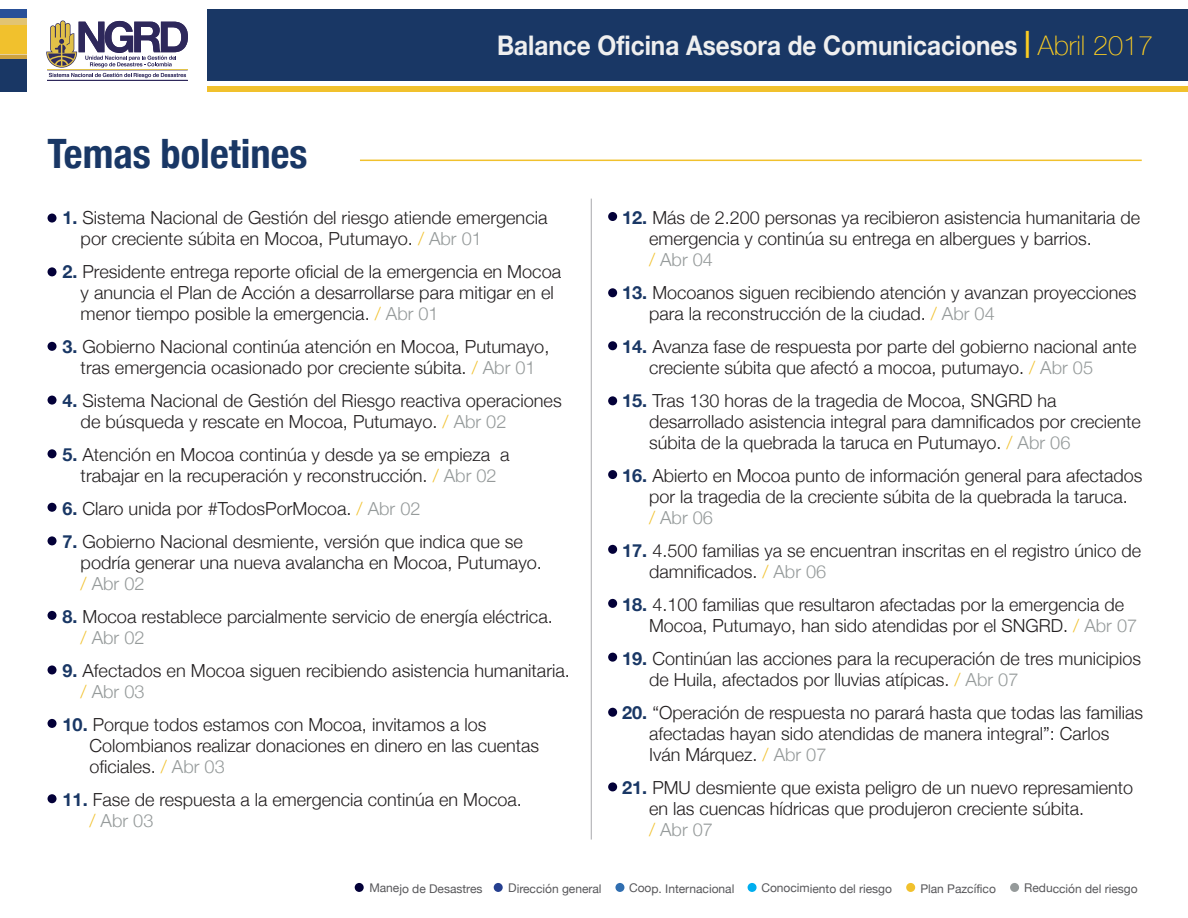
<style>
.page{position:relative;width:1188px;height:918px;background:#fff}
.page>*{position:absolute;margin:0;border:0;box-sizing:border-box;transform-origin:0 0}
.t1{font:700 condensed 40.5px "Helvetica Neue";color:#193765}
.t2{font:700 27px "Helvetica Neue";color:#efefef;scale:.9 1}
.t3{font:300 18px/21px "Helvetica Neue";color:#231f20}
.t4{font:12px "Helvetica Neue";letter-spacing:-.005em;color:#57575a}
.s1{color:#fdce22}
.s2{font-weight:100;color:#fdce22}
.s3{font-weight:700;color:#193765}
.s4{color:#f1c12d}
.s5{color:#959a9a}
</style>
<div class="page">
<hr style="left:360px;top:160px;width:782px;height:1px;background:#f1c12d">
<hr style="left:591px;top:199px;width:1px;height:641px;background:#a8a9ad">
<svg style="left:47px;top:213px;width:10px;height:10px"></svg>
<svg style="left:47px;top:267px;width:10px;height:10px"></svg>
<div style="left:47px;top:342px;width:10px;height:9px;background:#030038;border-radius:50%"></div>
<svg style="left:47px;top:665px;width:10px;height:10px"></svg>
<div style="left:47px;top:719px;width:10px;height:9px;background:#030038;border-radius:50%"></div>
<div style="left:47px;top:794px;width:10px;height:9px;background:#030038;border-radius:50%"></div>
<div style="left:48px;top:396px;width:9px;height:9px;background:#030038;border-radius:50%"></div>
<div style="left:48px;top:503px;width:9px;height:9px;background:#030038;border-radius:50%"></div>
<div style="left:48px;top:536px;width:9px;height:9px;background:#030038;border-radius:50%"></div>
<div style="left:48px;top:611px;width:9px;height:9px;background:#030038;border-radius:50%"></div>
<div style="left:48px;top:449px;width:9px;height:9px;background:#030038;border-radius:50%"></div>
<div style="left:608px;top:599px;width:9px;height:9px;background:#030038;border-radius:50%"></div>
<div style="left:608px;top:652px;width:9px;height:10px;background:#030038;border-radius:50%"></div>
<div style="left:608px;top:708px;width:9px;height:9px;background:#030038;border-radius:50%"></div>
<div style="left:608px;top:782px;width:9px;height:10px;background:#030038;border-radius:50%"></div>
<div style="left:608px;top:545px;width:9px;height:9px;background:#030038;border-radius:50%"></div>
<div style="left:608px;top:212px;width:9px;height:9px;background:#030038;border-radius:50%"></div>
<div style="left:608px;top:288px;width:9px;height:9px;background:#030038;border-radius:50%"></div>
<div style="left:608px;top:341px;width:9px;height:9px;background:#030038;border-radius:50%"></div>
<div style="left:608px;top:396px;width:9px;height:9px;background:#030038;border-radius:50%"></div>
<div style="left:608px;top:470px;width:9px;height:9px;background:#030038;border-radius:50%"></div>
<div style="left:0;top:18px;width:27px;height:9px;background:#e2c472"></div>
<svg style="left:0;top:54px;width:27px;height:6px"></svg>
<div style="left:0;top:9px;width:27px;height:9px;background:#295098"></div>
<div style="left:0;top:25px;width:27px;height:29px;background:#f1c12d"></div>
<div style="left:0;top:60px;width:27px;height:32px;background:#193765"></div>
<div style="left:207px;top:9px;width:981px;height:72px;background:#193765"></div>
<div style="left:208px;top:87px;width:980px;height:5px;background:#f1c12d"></div>
<hr style="left:47px;top:80px;width:141px;height:1px;background:#2e285b">
<svg style="left:46px;top:20px;width:142px;height:58px"></svg>
<div style="left:494px;top:883px;width:9px;height:9px;background:#253f8f;border-radius:50%"></div>
<div style="left:615px;top:883px;width:10px;height:9px;background:#306eb0;border-radius:50%"></div>
<div style="left:355px;top:883px;width:9px;height:9px;background:#030038;border-radius:50%"></div>
<div style="left:906px;top:883px;width:9px;height:9px;background:#f1c12d;border-radius:50%"></div>
<div style="left:747px;top:883px;width:10px;height:9px;background:#00aeef;border-radius:50%"></div>
<div style="left:1010px;top:883px;width:9px;height:9px;background:#959a9a;border-radius:50%"></div>
<h1 class="t1" style="left:48px;top:120px;width:261px">Temas boletines</h1>
<h2 class="t2" style="left:497px;top:25px;width:730px">Balance Oficina Asesora de Comunicaciones <span class="s1">|</span> <span class="s2">Abril 2017</span></h2>
<p class="t3" style="left:81px;top:205px;width:468px;text-indent:-18px"><span class="s3">1.</span> Sistema Nacional de Gestión del riesgo atiende emergencia por creciente súbita en Mocoa, Putumayo. <span class="s4">/</span> <span class="s5">Abr 01</span></p>
<p class="t3" style="left:81px;top:259px;width:482px;text-indent:-18px"><span class="s3">2.</span> Presidente entrega reporte oficial de la emergencia en Mocoa y anuncia el Plan de Acción a desarrollarse para mitigar en el menor tiempo posible la emergencia. <span class="s4">/</span> <span class="s5">Abr 01</span></p>
<p class="t3" style="left:62px;top:334px;width:488px;text-align:center"><span class="s3">3.</span> Gobierno Nacional continúa atención en Mocoa, Putumayo, tras emergencia ocasionado por creciente súbita. <span class="s4">/</span> <span class="s5">Abr 01</span></p>
<p class="t3" style="left:81px;top:388px;width:483px;text-indent:-18px"><span class="s3">4.</span> Sistema Nacional de Gestión del Riesgo reactiva operaciones de búsqueda y rescate en Mocoa, Putumayo. <span class="s4">/</span> <span class="s5">Abr 02</span></p>
<p class="t3" style="left:62px;top:442px;width:449px;text-align:center"><span class="s3">5.</span> Atención en Mocoa continúa y desde ya se empieza a trabajar en la recuperación y reconstrucción. <span class="s4">/</span> <span class="s5">Abr 02</span></p>
<p class="t3" style="left:62px;top:496px;width:360px"><span class="s3">6.</span> Claro unida por #TodosPorMocoa. <span class="s4">/</span> <span class="s5">Abr 02</span></p>
<p class="t3" style="left:81px;top:529px;width:463px;text-indent:-18px"><span class="s3">7.</span> Gobierno Nacional desmiente, versión que indica que se podría generar una nueva avalancha en Mocoa, Putumayo. <span class="s4">/</span> <span class="s5">Abr 02</span></p>
<p class="t3" style="left:81px;top:604px;width:474px;text-indent:-18px"><span class="s3">8.</span> Mocoa restablece parcialmente servicio de energía eléctrica. <span class="s4">/</span> <span class="s5">Abr 02</span></p>
<p class="t3" style="left:81px;top:658px;width:491px;text-indent:-18px"><span class="s3">9.</span> Afectados en Mocoa siguen recibiendo asistencia humanitaria. <span class="s4">/</span> <span class="s5">Abr 03</span></p>
<p class="t3" style="left:89px;top:712px;width:451px;text-indent:-27px"><span class="s3">10.</span> Porque todos estamos con Mocoa, invitamos a los<br>Colombianos realizar donaciones en dinero en las cuentas oficiales. <span class="s4">/</span> <span class="s5">Abr 03</span></p>
<p class="t3" style="left:89px;top:787px;width:434px;text-indent:-27px"><span class="s3">11.</span> Fase de respuesta a la emergencia continúa en Mocoa. <span class="s4">/</span> <span class="s5">Abr 03</span></p>
<p class="t3" style="left:649px;top:205px;width:493px;text-indent:-27px"><span class="s3">12.</span> Más de 2.200 personas ya recibieron asistencia humanitaria de emergencia y continúa su entrega en albergues y barrios.<br><span class="s4">/</span> <span class="s5">Abr 04</span></p>
<p class="t3" style="left:649px;top:280px;width:489px;text-indent:-27px"><span class="s3">13.</span> Mocoanos siguen recibiendo atención y avanzan proyecciones para la reconstrucción de la ciudad. <span class="s4">/</span> <span class="s5">Abr 04</span></p>
<p class="t3" style="left:649px;top:334px;width:489px;text-indent:-27px"><span class="s3">14.</span> Avanza fase de respuesta por parte del gobierno nacional ante creciente súbita que afectó a mocoa, putumayo. <span class="s4">/</span> <span class="s5">Abr 05</span></p>
<p class="t3" style="left:649px;top:388px;width:493px;text-indent:-27px"><span class="s3">15.</span> Tras 130 horas de la tragedia de Mocoa, SNGRD ha desarrollado asistencia integral para damnificados por creciente súbita de la quebrada la taruca en Putumayo. <span class="s4">/</span> <span class="s5">Abr 06</span></p>
<p class="t3" style="left:649px;top:463px;width:495px;text-indent:-27px"><span class="s3">16.</span> Abierto en Mocoa punto de información general para afectados por la tragedia de la creciente súbita de la quebrada la taruca.<br><span class="s4">/</span> <span class="s5">Abr 06</span></p>
<p class="t3" style="left:649px;top:538px;width:494px;text-indent:-27px"><span class="s3">17.</span> 4.500 familias ya se encuentran inscritas en el registro único de damnificados. <span class="s4">/</span> <span class="s5">Abr 06</span></p>
<p class="t3" style="left:649px;top:592px;width:490px;text-indent:-27px"><span class="s3">18.</span> 4.100 familias que resultaron afectadas por la emergencia de<br>Mocoa, Putumayo, han sido atendidas por el SNGRD. <span class="s4">/</span> <span class="s5">Abr 07</span></p>
<p class="t3" style="left:649px;top:646px;width:494px;text-indent:-27px"><span class="s3">19.</span> Continúan las acciones para la recuperación de tres municipios de Huila, afectados por lluvias atípicas. <span class="s4">/</span> <span class="s5">Abr 07</span></p>
<p class="t3" style="left:649px;top:700px;width:496px;text-indent:-27px"><span class="s3">20.</span> “Operación de respuesta no parará hasta que todas las familias afectadas hayan sido atendidas de manera integral”: Carlos<br>Iván Márquez. <span class="s4">/</span> <span class="s5">Abr 07</span></p>
<p class="t3" style="left:649px;top:775px;width:486px;text-indent:-27px"><span class="s3">21.</span> PMU desmiente que exista peligro de un nuevo represamiento en las cuencas hídricas que produjeron creciente súbita.<br><span class="s4">/</span> <span class="s5">Abr 07</span></p>
<p class="t4" style="left:369px;top:880px;width:115px">Manejo de Desastres</p>
<p class="t4" style="left:508px;top:880px;width:95px">Dirección general</p>
<p class="t4" style="left:629px;top:880px;width:107px">Coop. Internacional</p>
<p class="t4" style="left:761px;top:880px;width:132px">Conocimiento del riesgo</p>
<p class="t4" style="left:920px;top:880px;width:77px">Plan Pazcífico</p>
<p class="t4" style="left:1024px;top:880px;width:115px">Reducción del riesgo</p>
</div>
